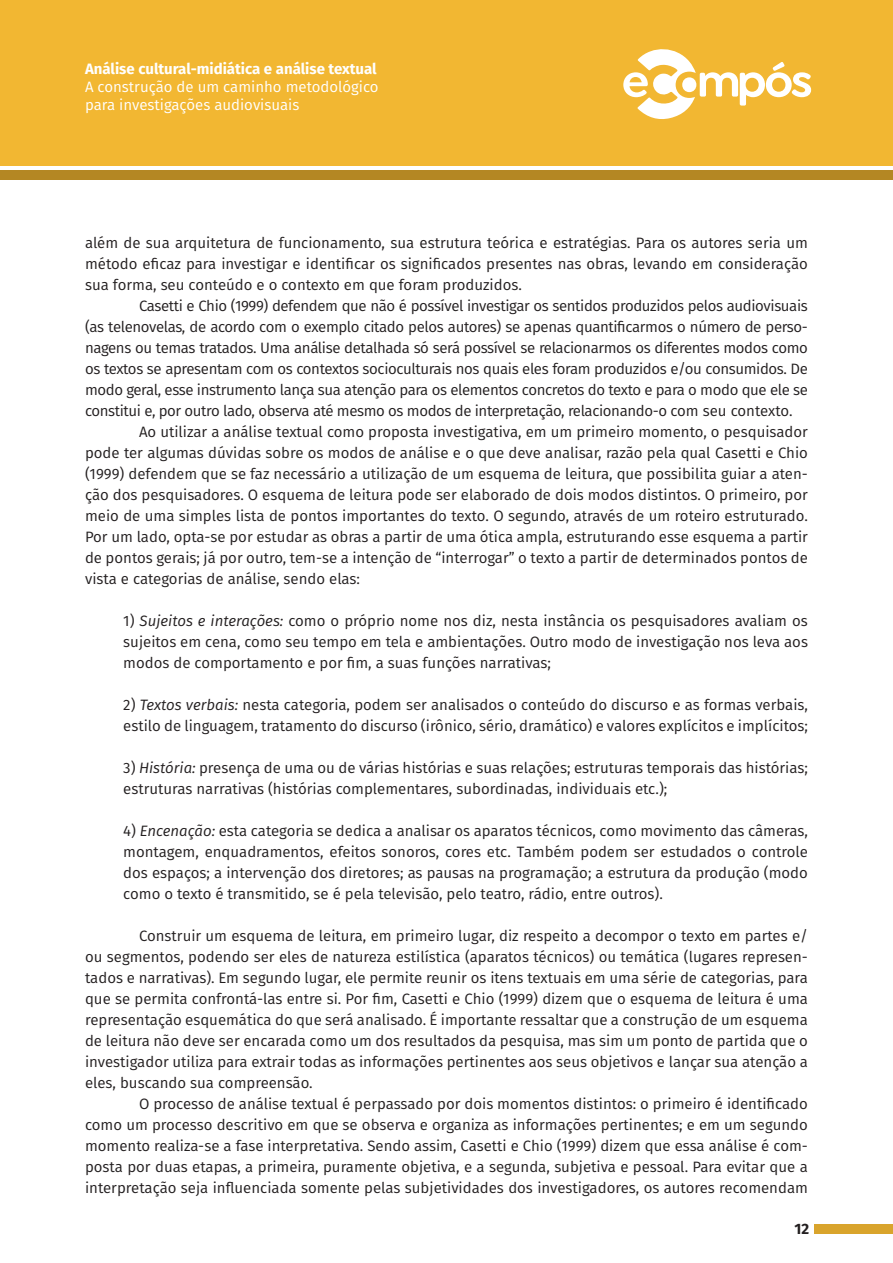
<style>
.page{position:relative;width:893px;height:1263px;background:#fff}
.page>*{position:absolute;margin:0;border:0;box-sizing:border-box;transform-origin:0 0}
.Texto{font:15px/21px "Fira Sans";color:#231f20;text-align:justify}
.t1{font:15px/18px "Fira Sans";color:#fff}
.t2{font:700 15px "Fira Sans";color:#fff}
.t3{font:700 15px "Fira Sans";color:#231f20}
.s1{font-style:italic}
</style>
<div class="page">
<div style="left:0;top:0;width:893px;height:166px;background:#f2b732"></div>
<div style="left:0;top:170px;width:893px;height:10px;background:#b48723"></div>
<div style="left:814px;top:1224px;width:79px;height:9px;background:#d9a42c"></div>
<svg style="left:623px;top:49px;width:188px;height:70px"></svg>
<p class="t2" style="left:85px;top:56px;width:293px">Análise cultural-midiática e análise textual</p>
<p class="t1" style="left:85px;top:78px;width:295px">A construção de um caminho metodológico para investigações audiovisuais</p>
<p class="Texto" style="left:85px;top:232px;width:724px">além de sua arquitetura de funcionamento, sua estrutura teórica e estratégias. Para os autores seria um método eficaz para investigar e identificar os significados presentes nas obras, levando em consideração sua forma, seu conteúdo e o contexto em que foram produzidos.</p>
<p class="Texto" style="left:85px;top:295px;width:724px;text-indent:54px">Casetti e Chio (1999) defendem que não é possível investigar os sentidos produzidos pelos audiovisuais (as telenovelas, de acordo com o exemplo citado pelos autores) se apenas quantificarmos o número de perso&shy;nagens ou temas tratados. Uma análise detalhada só será possível se relacionarmos os diferentes modos como os textos se apresentam com os contextos socioculturais nos quais eles foram produzidos e/ou consumidos. De modo geral, esse instrumento lança sua atenção para os elementos concretos do texto e para o modo que ele se constitui e, por outro lado, observa até mesmo os modos de interpretação, relacionando-o com seu contexto.</p>
<p class="Texto" style="left:85px;top:421px;width:724px;text-indent:54px">Ao utilizar a análise textual como proposta investigativa, em um primeiro momento, o pesquisador pode ter algumas dúvidas sobre os modos de análise e o que deve analisar, razão pela qual Casetti e Chio (1999) defendem que se faz necessário a utilização de um esquema de leitura, que possibilita guiar a aten&shy;ção dos pesquisadores. O esquema de leitura pode ser elaborado de dois modos distintos. O primeiro, por meio de uma simples lista de pontos importantes do texto. O segundo, através de um roteiro estruturado.<br>Por um lado, opta-se por estudar as obras a partir de uma ótica ampla, estruturando esse esquema a partir de pontos gerais; já por outro, tem-se a intenção de “interrogar” o texto a partir de determinados pontos de vista e categorias de análise, sendo elas:</p>
<p class="Texto" style="left:123px;top:610px;width:686px">1) <span class="s1">Sujeitos e interações:</span> como o próprio nome nos diz, nesta instância os pesquisadores avaliam os sujeitos em cena, como seu tempo em tela e ambientações. Outro modo de investigação nos leva aos modos de comportamento e por fim, a suas funções narrativas;</p>
<p class="Texto" style="left:123px;top:694px;width:686px">2) <span class="s1">Textos verbais:</span> nesta categoria, podem ser analisados o conteúdo do discurso e as formas verbais, estilo de linguagem, tratamento do discurso (irônico, sério, dramático) e valores explícitos e implícitos;</p>
<p class="Texto" style="left:123px;top:757px;width:686px">3) <span class="s1">História:</span> presença de uma ou de várias histórias e suas relações; estruturas temporais das histórias; estruturas narrativas (histórias complementares, subordinadas, individuais etc.);</p>
<p class="Texto" style="left:123px;top:820px;width:686px">4) <span class="s1">Encenação:</span> esta categoria se dedica a analisar os aparatos técnicos, como movimento das câmeras, montagem, enquadramentos, efeitos sonoros, cores etc. Também podem ser estudados o controle dos espaços; a intervenção dos diretores; as pausas na programação; a estrutura da produção (modo como o texto é transmitido, se é pela televisão, pelo teatro, rádio, entre outros).</p>
<p class="Texto" style="left:85px;top:925px;width:724px;text-indent:54px">Construir um esquema de leitura, em primeiro lugar, diz respeito a decompor o texto em partes e/ ou segmentos, podendo ser eles de natureza estilística (aparatos técnicos) ou temática (lugares represen&shy;tados e narrativas). Em segundo lugar, ele permite reunir os itens textuais em uma série de categorias, para que se permita confrontá-las entre si. Por fim, Casetti e Chio (1999) dizem que o esquema de leitura é uma representação esquemática do que será analisado. É importante ressaltar que a construção de um esquema de leitura não deve ser encarada como um dos resultados da pesquisa, mas sim um ponto de partida que o investigador utiliza para extrair todas as informações pertinentes aos seus objetivos e lançar sua atenção a eles, buscando sua compreensão.</p>
<p class="Texto" style="left:85px;top:1093px;width:724px;text-indent:54px">O processo de análise textual é perpassado por dois momentos distintos: o primeiro é identificado como um processo descritivo em que se observa e organiza as informações pertinentes; e em um segundo momento realiza-se a fase interpretativa. Sendo assim, Casetti e Chio (1999) dizem que essa análise é com&shy;posta por duas etapas, a primeira, puramente objetiva, e a segunda, subjetiva e pessoal. Para evitar que a interpretação seja influenciada somente pelas subjetividades dos investigadores, os autores recomendam</p>
<p class="t3" style="left:794px;top:1216px;width:16px">12</p>
</div>
